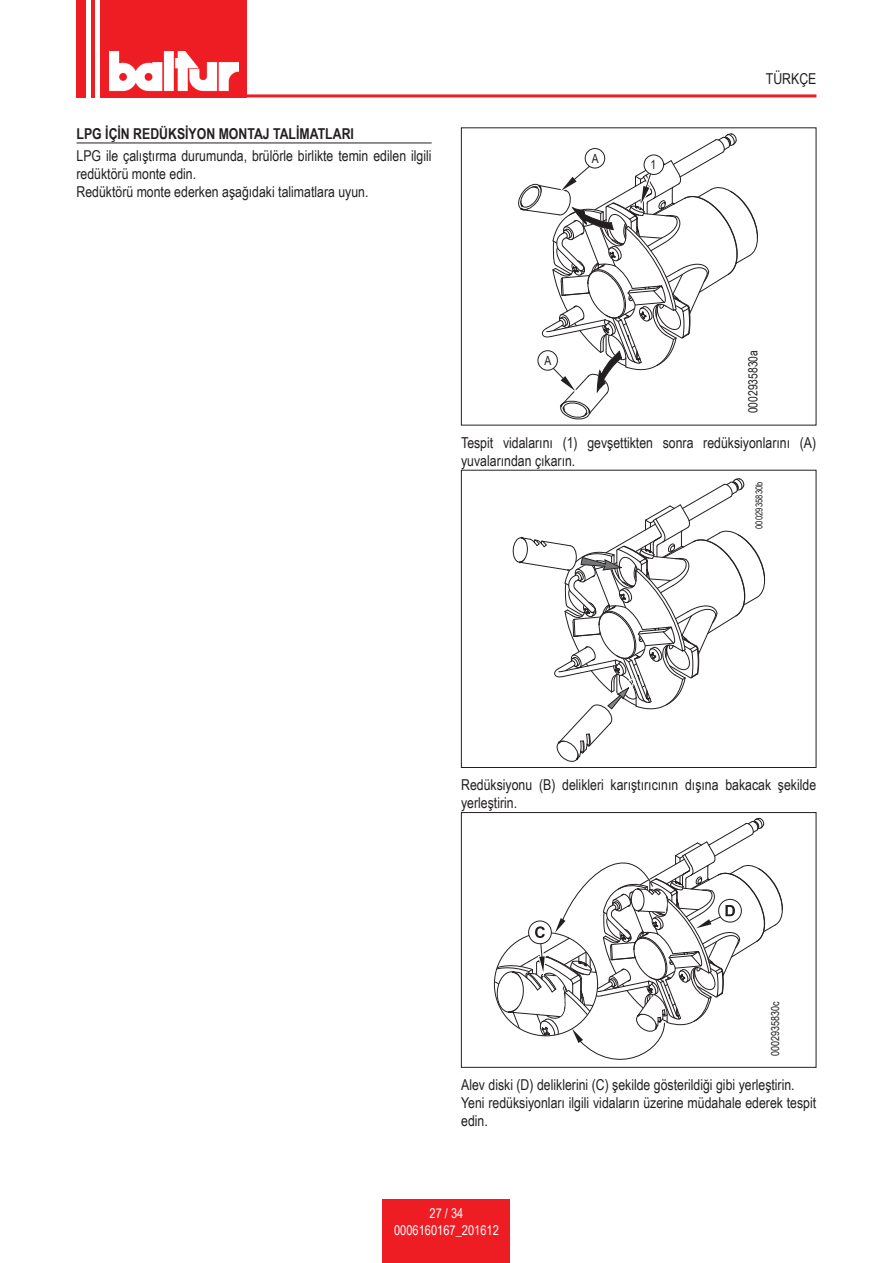
<style>
.page{position:relative;width:893px;height:1263px;background:#fff}
.page>*{position:absolute;margin:0;border:0;box-sizing:border-box;transform-origin:0 0}
.t1{font:15px/18px "Arial Narrow";color:#231f20}
.t2{font:700 15px "Arial Narrow";color:#231f20}
.t3{font:13.5px/16.2px "Arial Narrow";color:#fff;text-align:center}
.t4{font:12.6px "Arial Narrow";color:#231f20}
.t5{font:10.95px "Arial Narrow";color:#231f20}
.t6{font:9.45px "Arial Narrow";color:#231f20}
</style>
<div class="page">
<div style="left:77px;top:0;width:170px;height:97px;background:#ee1d23"></div>
<hr style="left:207px;top:94px;width:609px;height:3px;background:#ee1d23">
<hr style="left:86px;top:0;width:4px;height:98px;background:#fff">
<hr style="left:96px;top:0;width:4px;height:98px;background:#fff">
<div style="left:383px;top:1199px;width:127px;height:64px;background:#ee1d23"></div>
<img style="left:109px;top:51px;width:130px;height:41px">
<hr style="left:77px;top:143px;width:355px;height:1px;background:#231f20">
<svg style="left:518px;top:134px;width:240px;height:285px"></svg>
<div style="left:644px;top:155px;width:20px;height:19px;background:#fff;border-radius:50%"></div>
<div style="left:644px;top:155px;width:20px;height:20px;border:1px solid #231f20;border-radius:50%"></div>
<div style="left:585px;top:148px;width:20px;height:20px;border:1px solid #231f20;border-radius:50%"></div>
<div style="left:538px;top:351px;width:20px;height:19px;border:1px solid #231f20;border-radius:50%"></div>
<div style="left:461px;top:470px;width:355px;height:298px;border:1px solid #231f20"></div>
<svg style="left:513px;top:478px;width:253px;height:283px"></svg>
<div style="left:461px;top:812px;width:355px;height:255px;border:1px solid #231f20"></div>
<svg style="left:494px;top:818px;width:289px;height:242px"></svg>
<p class="t2" style="left:77px;top:122px;width:279px">LPG IÇIN REDÜKSIYON MONTAJ TALIMATLARI</p>
<p class="t1" style="left:77px;top:146px;width:357px">LPG ile çalıştırma durumunda, brülörle birlikte temin edilen ilgili redüktörü monte edin.<br>Redüktörü monte ederken aşağıdaki talimatlara uyun.</p>
<p class="t4" style="left:592px;top:149px;width:8px">A</p>
<p class="t4" style="left:651px;top:155px;width:7px">1</p>
<p class="t1" style="left:766px;top:69px;width:52px">TÜRKÇE</p>
<p class="t4" style="left:545px;top:351px;width:8px">A</p>
<p class="t4" style="left:744px;top:413px;width:65px;rotate:-90deg">0002935830a</p>
<p class="t1" style="left:461px;top:433px;width:357px">Tespit vidalarını (1) gevşettikten sonra redüksiyonlarını (A) yuvalarından çıkarın.</p>
<p class="t6" style="left:752px;top:529px;width:49px;rotate:-90deg">0002935830b</p>
<p class="t1" style="left:461px;top:775px;width:357px">Redüksiyonu (B) delikleri karıştırıcının dışına bakacak şekilde yerleştirin.</p>
<p class="t5" style="left:767px;top:1056px;width:56px;rotate:-90deg">0002935830c</p>
<p class="t1" style="left:461px;top:1075px;width:357px">Alev diski (D) deliklerini (C) şekilde gösterildiği gibi yerleştirin.<br>Yeni redüksiyonları ilgili vidaların üzerine müdahale ederek tespit edin.</p>
<p class="t3" style="left:394px;top:1205px;width:106px">27 / 34<br>0006160167_201612</p>
</div>
